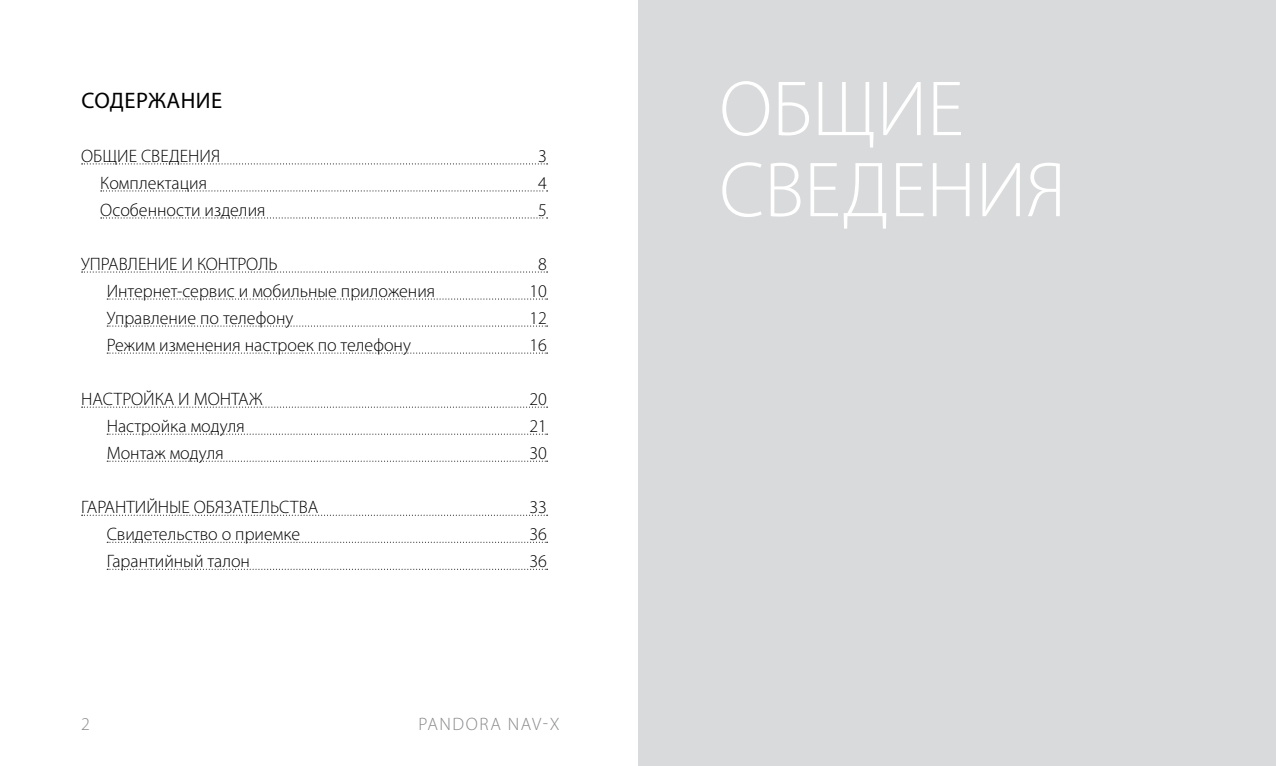
<style>
.page{position:relative;width:1276px;height:766px;background:#fff}
.page>*{position:absolute;margin:0;border:0;box-sizing:border-box;transform-origin:0 0}
.t1{font:300 78.75px/81px "Myriad Pro";color:#fff}
.t2{font:22.5px "Myriad Pro";letter-spacing:.02em;color:#000}
.t3{font:300 18px "Myriad Pro";color:#000}
.t4{font:300 18px "Myriad Pro";letter-spacing:.09em;color:#87888a}
</style>
<div class="page">
<div style="left:638px;top:0;width:638px;height:765px;background:#d9dadb"></div>
<svg style="left:82px;top:163px;width:465px;height:1px"></svg>
<svg style="left:101px;top:190px;width:446px;height:1px"></svg>
<svg style="left:101px;top:217px;width:446px;height:1px"></svg>
<svg style="left:82px;top:271px;width:465px;height:1px"></svg>
<svg style="left:107px;top:298px;width:440px;height:1px"></svg>
<svg style="left:107px;top:325px;width:440px;height:1px"></svg>
<svg style="left:107px;top:352px;width:440px;height:1px"></svg>
<svg style="left:82px;top:406px;width:465px;height:1px"></svg>
<svg style="left:107px;top:433px;width:440px;height:1px"></svg>
<svg style="left:107px;top:460px;width:440px;height:1px"></svg>
<svg style="left:82px;top:514px;width:465px;height:1px"></svg>
<svg style="left:107px;top:541px;width:440px;height:1px"></svg>
<svg style="left:107px;top:568px;width:440px;height:1px"></svg>
<p class="t2" style="left:81px;top:87px;width:142px">СОДЕРЖАНИЕ</p>
<p class="t3" style="left:81px;top:145px;width:141px">ОБЩИЕ СВЕДЕНИЯ</p>
<p class="t3" style="left:538px;top:145px;width:10px">3</p>
<p class="t3" style="left:100px;top:172px;width:108px">Комплектация</p>
<p class="t3" style="left:538px;top:172px;width:10px">4</p>
<p class="t3" style="left:100px;top:199px;width:167px">Особенности изделия</p>
<p class="t3" style="left:538px;top:199px;width:10px">5</p>
<p class="t3" style="left:81px;top:253px;width:198px">УПРАВЛЕНИЕ И КОНТРОЛЬ</p>
<p class="t3" style="left:538px;top:253px;width:10px">8</p>
<p class="t3" style="left:107px;top:280px;width:330px">Интернет-сервис и мобильные приложения</p>
<p class="t3" style="left:529px;top:280px;width:19px">10</p>
<p class="t3" style="left:107px;top:307px;width:188px">Управление по телефону</p>
<p class="t3" style="left:529px;top:307px;width:19px">12</p>
<p class="t3" style="left:107px;top:334px;width:306px">Режим изменения настроек по телефону</p>
<p class="t3" style="left:529px;top:334px;width:19px">16</p>
<p class="t3" style="left:81px;top:388px;width:183px">НАСТРОЙКА И МОНТАЖ</p>
<p class="t3" style="left:529px;top:388px;width:19px">20</p>
<p class="t3" style="left:107px;top:415px;width:140px">Настройка модуля</p>
<p class="t3" style="left:529px;top:415px;width:19px">21</p>
<p class="t3" style="left:107px;top:442px;width:119px">Монтаж модуля</p>
<p class="t3" style="left:529px;top:442px;width:19px">30</p>
<p class="t3" style="left:81px;top:496px;width:239px">ГАРАНТИЙНЫЕ ОБЯЗАТЕЛЬСТВА</p>
<p class="t3" style="left:529px;top:496px;width:19px">33</p>
<p class="t3" style="left:107px;top:523px;width:195px">Свидетельство о приемке</p>
<p class="t3" style="left:529px;top:523px;width:19px">36</p>
<p class="t3" style="left:107px;top:550px;width:145px">Гарантийный талон</p>
<p class="t3" style="left:529px;top:550px;width:19px">36</p>
<p class="t4" style="left:81px;top:712px;width:10px">2</p>
<p class="t4" style="left:418px;top:712px;width:143px">PANDORA NAV-X</p>
<h1 class="t1" style="left:719px;top:68px;width:348px">ОБЩИЕ<br>СВЕДЕНИЯ</h1>
</div>
